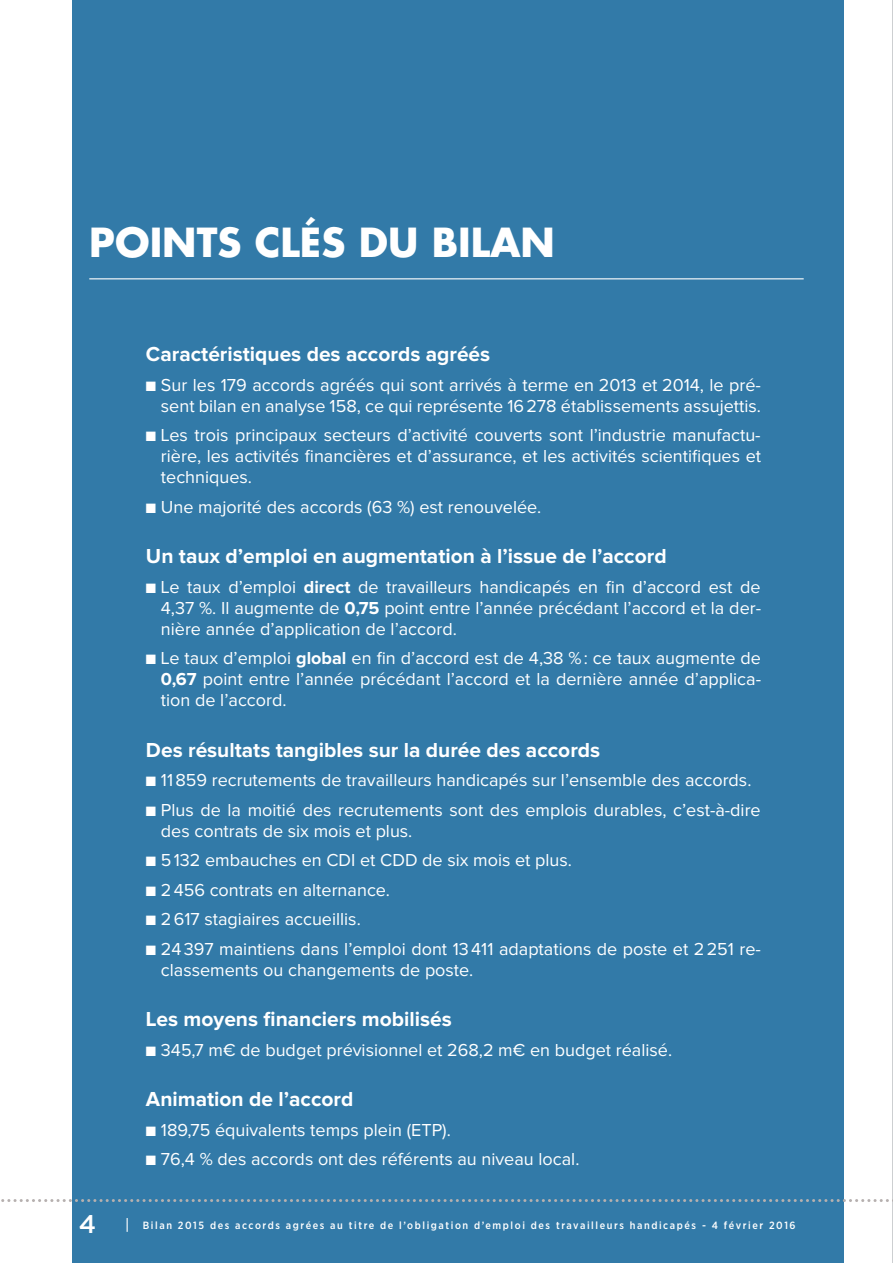
<style>
.page{position:relative;width:893px;height:1263px;background:#fff}
.page>*{position:absolute;margin:0;border:0;box-sizing:border-box;transform-origin:0 0}
.t1{font:700 39px "Futura Std";color:#fff}
.t2{font:500 25.5px "Gotham";color:#fff}
.t3{font:700 21px "Proxima Nova";color:#fff}
.t4{font:18px/21px "Proxima Nova";color:#fff;text-align:justify}
.t5{font:500 10.5px "Gotham Narrow";letter-spacing:.15em;color:#fff}
.s1{font-weight:700}
</style>
<div class="page">
<div style="left:72px;top:0;width:771px;height:1263px;background:#327aa8"></div>
<hr style="left:892px;top:0;width:1px;height:1263px;background:#9da1a5">
<svg style="left:1px;top:1199px;width:892px;height:3px"></svg>
<svg style="left:127px;top:1218px;width:1px;height:14px"></svg>
<hr style="left:89px;top:278px;width:715px;height:1px;background:#fff">
<h1 class="t1" style="left:89px;top:216px;width:467px">POINTS CLéS DU BILAN</h1>
<h2 class="t2" style="left:79px;top:1207px;width:19px">4</h2>
<p class="t3" style="left:146px;top:344px;width:346px">Caractéristiques des accords agréés</p>
<p class="t4" style="left:146px;top:375px;width:617px;text-align:right">■ Sur les 179 accords agréés qui sont arrivés à terme en 2013 et 2014, le pré&shy;sent bilan en analyse 158, ce qui représente 16278 établissements assujettis.</p>
<p class="t4" style="left:161px;top:425px;width:602px;text-indent:-15px">■ Les trois principaux secteurs d’activité couverts sont l’industrie manufactu&shy;rière, les activités financières et d’assurance, et les activités scientifiques et techniques.</p>
<p class="t4" style="left:146px;top:497px;width:397px">■ Une majorité des accords (63 %) est renouvelée.</p>
<p class="t3" style="left:146px;top:546px;width:522px">Un taux d’emploi en augmentation à l’issue de l’accord</p>
<p class="t4" style="left:161px;top:577px;width:602px;text-indent:-15px">■ Le taux d’emploi <span class="s1">direct</span> de travailleurs handicapés en fin d’accord est de 4,37 %. Il augmente de <span class="s1">0,75</span> point entre l’année précédant l’accord et la der&shy;nière année d’application de l’accord.</p>
<p class="t4" style="left:161px;top:648px;width:602px;text-indent:-15px">■ Le taux d’emploi <span class="s1">global</span> en fin d’accord est de 4,38 %: ce taux augmente de <span class="s1">0,67</span> point entre l’année précédant l’accord et la dernière année d’applica&shy;tion de l’accord.</p>
<p class="t3" style="left:146px;top:740px;width:456px">Des résultats tangibles sur la durée des accords</p>
<p class="t4" style="left:146px;top:770px;width:607px">■ 11859 recrutements de travailleurs handicapés sur l’ensemble des accords.</p>
<p class="t4" style="left:161px;top:800px;width:601px;text-indent:-15px">■ Plus de la moitié des recrutements sont des emplois durables, c’est-à-dire des contrats de six mois et plus.</p>
<p class="t4" style="left:146px;top:850px;width:428px">■ 5132 embauches en CDI et CDD de six mois et plus.</p>
<p class="t4" style="left:146px;top:880px;width:246px">■ 2456 contrats en alternance.</p>
<p class="t4" style="left:146px;top:909px;width:216px">■ 2617 stagiaires accueillis.</p>
<p class="t4" style="left:161px;top:939px;width:602px;text-indent:-15px">■ 24397 maintiens dans l’emploi dont 13411 adaptations de poste et 2251 re&shy;classements ou changements de poste.</p>
<p class="t3" style="left:146px;top:1009px;width:307px">Les moyens financiers mobilisés</p>
<p class="t4" style="left:146px;top:1040px;width:528px">■ 345,7 m€ de budget prévisionnel et 268,2 m€ en budget réalisé.</p>
<p class="t3" style="left:146px;top:1089px;width:209px">Animation de l’accord</p>
<p class="t4" style="left:146px;top:1120px;width:306px">■ 189,75 équivalents temps plein (ETP).</p>
<p class="t4" style="left:146px;top:1149px;width:435px">■ 76,4 % des accords ont des référents au niveau local.</p>
<p class="t5" style="left:143px;top:1218px;width:654px">Bilan 2015 des accords agrées au titre de l’obligation d’emploi des travailleurs handicapés - 4 février 2016</p>
</div>
